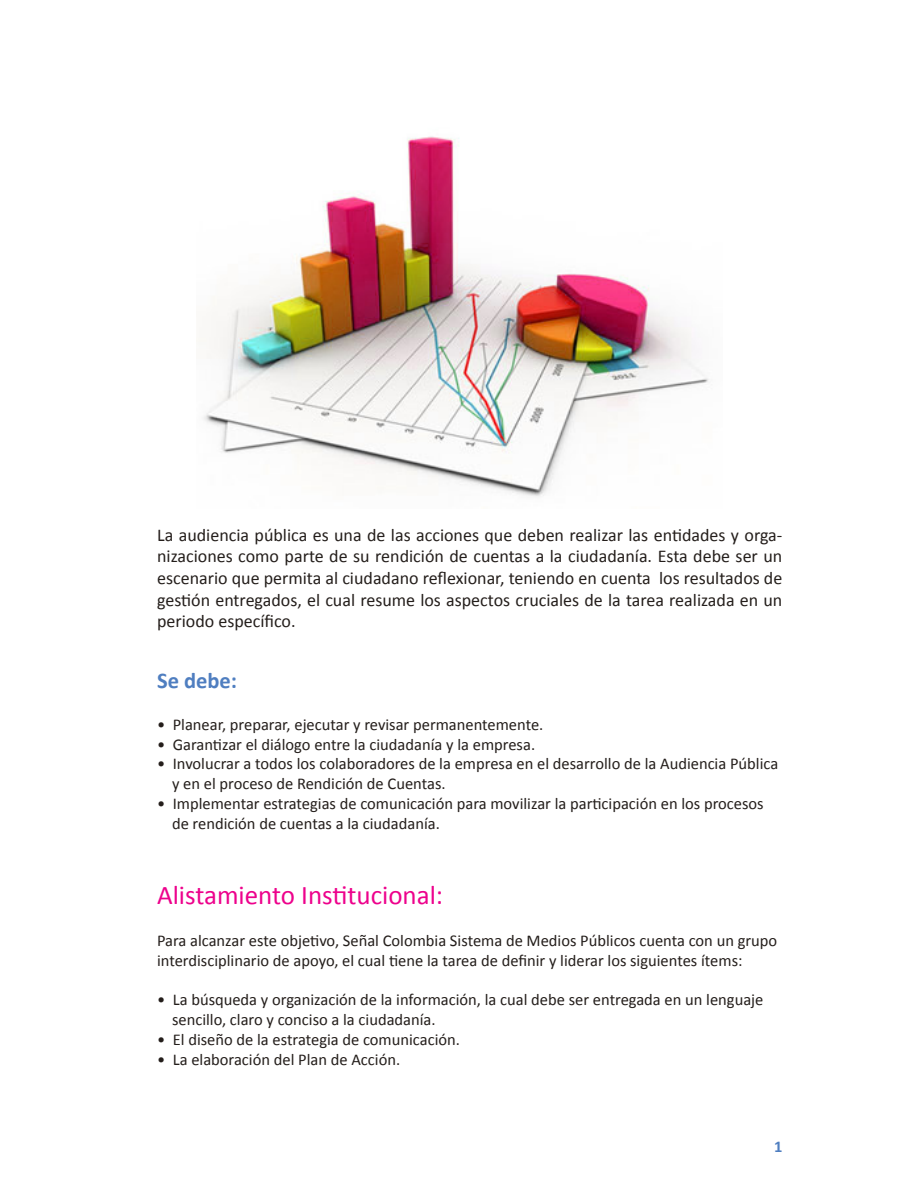
<style>
.page{position:relative;width:918px;height:1188px;background:#fff}
.page>*{position:absolute;margin:0;border:0;box-sizing:border-box;transform-origin:0 0}
.subtitulo1{font:27px "Calibri";color:#ed028c}
.audiencia{font:700 22.5px "Calibri";color:#4f7ec0}
.texto_corrido{font:18px/21.6px "Calibri";color:#241e1b;text-align:justify}
.cuadro2{font:16.5px "Calibri";color:#241e1b}
.texto_corrido-2{font:16.5px/19.8px "Calibri";color:#241e1b}
.intro{font:700 16.5px "Calibri";color:#4f7ec0}
</style>
<div class="page">
<img style="left:199px;top:136px;width:510px;height:361px">
<p class="texto_corrido" style="left:157px;top:524px;width:627px">La audiencia pública es una de las acciones que deben realizar las entidades y orga&shy;nizaciones como parte de su rendición de cuentas a la ciudadanía. Esta debe ser un escenario que permita al ciudadano reflexionar, teniendo en cuenta los resultados de gestión entregados, el cual resume los aspectos cruciales de la tarea realizada en un periodo específico.</p>
<p class="audiencia" style="left:157px;top:666px;width:82px">Se debe:</p>
<p class="cuadro2" style="left:157px;top:714px;width:388px">• Planear, preparar, ejecutar y revisar permanentemente.</p>
<p class="cuadro2" style="left:157px;top:734px;width:380px">• Garantizar el diálogo entre la ciudadanía y la empresa.</p>
<p class="cuadro2" style="left:157px;top:753px;width:623px">• Involucrar a todos los colaboradores de la empresa en el desarrollo de la Audiencia Pública</p>
<p class="cuadro2" style="left:172px;top:773px;width:275px">y en el proceso de Rendición de Cuentas.</p>
<p class="cuadro2" style="left:157px;top:793px;width:608px">• Implementar estrategias de comunicación para movilizar la participación en los procesos</p>
<p class="cuadro2" style="left:172px;top:813px;width:269px">de rendición de cuentas a la ciudadanía.</p>
<p class="subtitulo1" style="left:157px;top:878px;width:288px">Alistamiento Institucional:</p>
<p class="texto_corrido-2" style="left:157px;top:930px;width:622px">Para alcanzar este objetivo, Señal Colombia Sistema de Medios Públicos cuenta con un grupo interdisciplinario de apoyo, el cual tiene la tarea de definir y liderar los siguientes ítems:</p>
<p class="cuadro2" style="left:157px;top:989px;width:608px">• La búsqueda y organización de la información, la cual debe ser entregada en un lenguaje</p>
<p class="cuadro2" style="left:172px;top:1009px;width:265px">sencillo, claro y conciso a la ciudadanía.</p>
<p class="cuadro2" style="left:157px;top:1029px;width:304px">• El diseño de la estrategia de comunicación.</p>
<p class="cuadro2" style="left:157px;top:1049px;width:245px">• La elaboración del Plan de Acción.</p>
<p class="intro" style="left:774px;top:1136px;width:10px">1</p>
</div>
